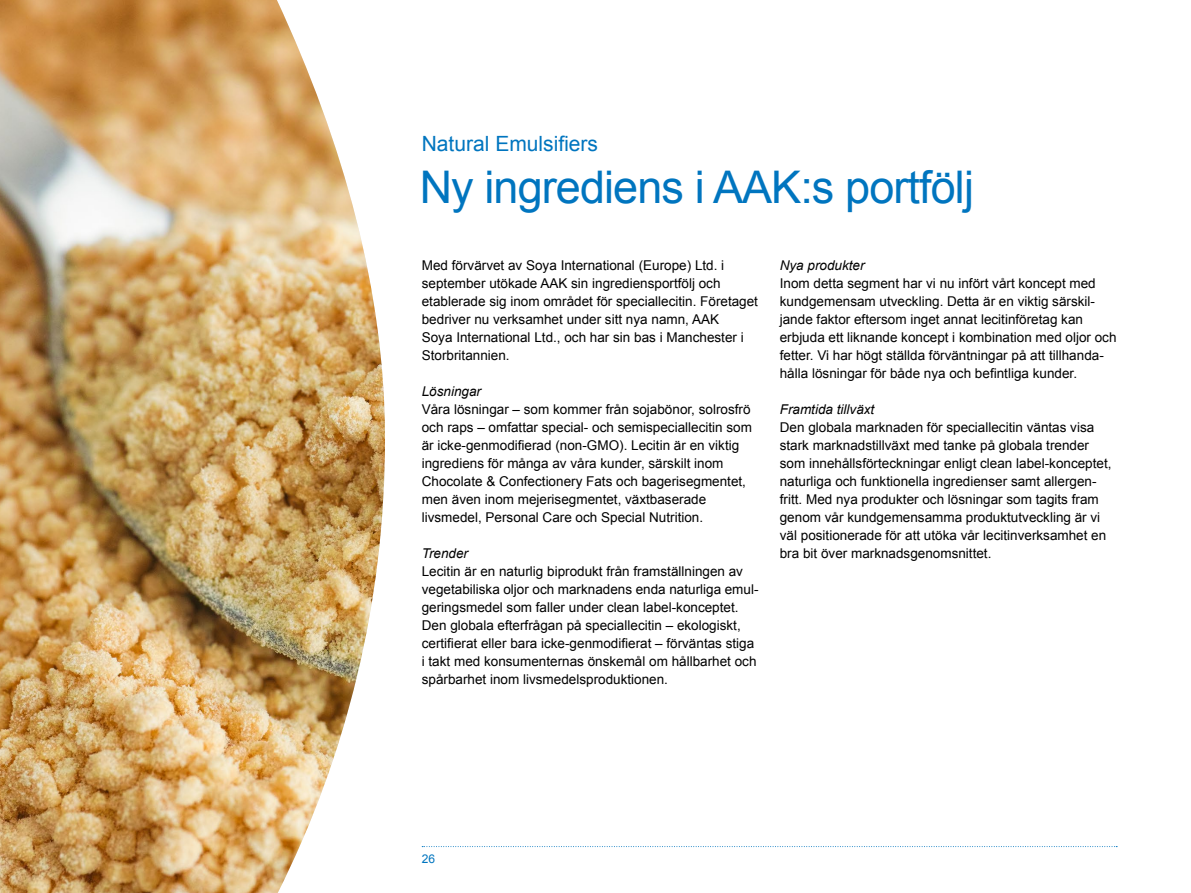
<style>
.page{position:relative;width:1191px;height:893px;background:#fff}
.page>*{position:absolute;margin:0;border:0;box-sizing:border-box;transform-origin:0 0}
.t1{font:45px "Arial";letter-spacing:-.02em;color:#0075bf}
.t2{font:21px "Arial";color:#0075bf}
.t3{font:13.5px/18px "Arial";color:#000}
.t4{font:italic 13.5px "Arial";color:#000}
.t5{font:12px "Arial";color:#0075bf}
</style>
<div class="page">
<svg style="left:422px;top:846px;width:695px;height:1px"></svg>
<img style="left:0;top:0;width:385px;height:893px">
<h2 class="t2" style="left:422px;top:130px;width:178px">Natural Emulsifiers</h2>
<h1 class="t1" style="left:420px;top:158px;width:556px">Ny ingrediens i AAK:s portfölj</h1>
<p class="t3" style="left:422px;top:256px;width:338px">Med förvärvet av Soya International (Europe) Ltd. i september utökade AAK sin ingrediensportfölj och etablerade sig inom området för speciallecitin. Företaget bedriver nu verksamhet under sitt nya namn, AAK<br>Soya International Ltd., och har sin bas i Manchester i Storbritannien.</p>
<p class="t4" style="left:422px;top:383px;width:61px">Lösningar</p>
<p class="t3" style="left:422px;top:400px;width:332px">Våra lösningar – som kommer från sojabönor, solrosfrö och raps – omfattar special- och semispeciallecitin som är icke-genmodifierad (non-GMO). Lecitin är en viktig ingrediens för många av våra kunder, särskilt inom Chocolate &amp; Confectionery Fats och bagerisegmentet, men även inom mejerisegmentet, växtbaserade livsmedel, Personal Care och Special Nutrition.</p>
<p class="t4" style="left:422px;top:544px;width:48px">Trender</p>
<p class="t3" style="left:422px;top:562px;width:338px">Lecitin är en naturlig biprodukt från framställningen av vegetabiliska oljor och marknadens enda naturliga emul&shy;geringsmedel som faller under clean label-konceptet.<br>Den globala efterfrågan på speciallecitin – ekologiskt, certifierat eller bara icke-genmodifierat – förväntas stiga i takt med konsumenternas önskemål om hållbarhet och spårbarhet inom livsmedelsproduktionen.</p>
<p class="t4" style="left:780px;top:256px;width:86px">Nya produkter</p>
<p class="t3" style="left:780px;top:274px;width:338px">Inom detta segment har vi nu infört vårt koncept med kundgemensam utveckling. Detta är en viktig särskil&shy;jande faktor eftersom inget annat lecitinföretag kan erbjuda ett liknande koncept i kombination med oljor och fetter. Vi har högt ställda förväntningar på att tillhanda&shy;hålla lösningar för både nya och befintliga kunder.</p>
<p class="t4" style="left:780px;top:400px;width:96px">Framtida tillväxt</p>
<p class="t3" style="left:780px;top:418px;width:333px">Den globala marknaden för speciallecitin väntas visa stark marknadstillväxt med tanke på globala trender som innehållsförteckningar enligt clean label-konceptet, naturliga och funktionella ingredienser samt allergen&shy;fritt. Med nya produkter och lösningar som tagits fram genom vår kundgemensamma produktutveckling är vi väl positionerade för att utöka vår lecitinverksamhet en bra bit över marknadsgenomsnittet.</p>
<p class="t5" style="left:422px;top:851px;width:15px">26</p>
</div>
